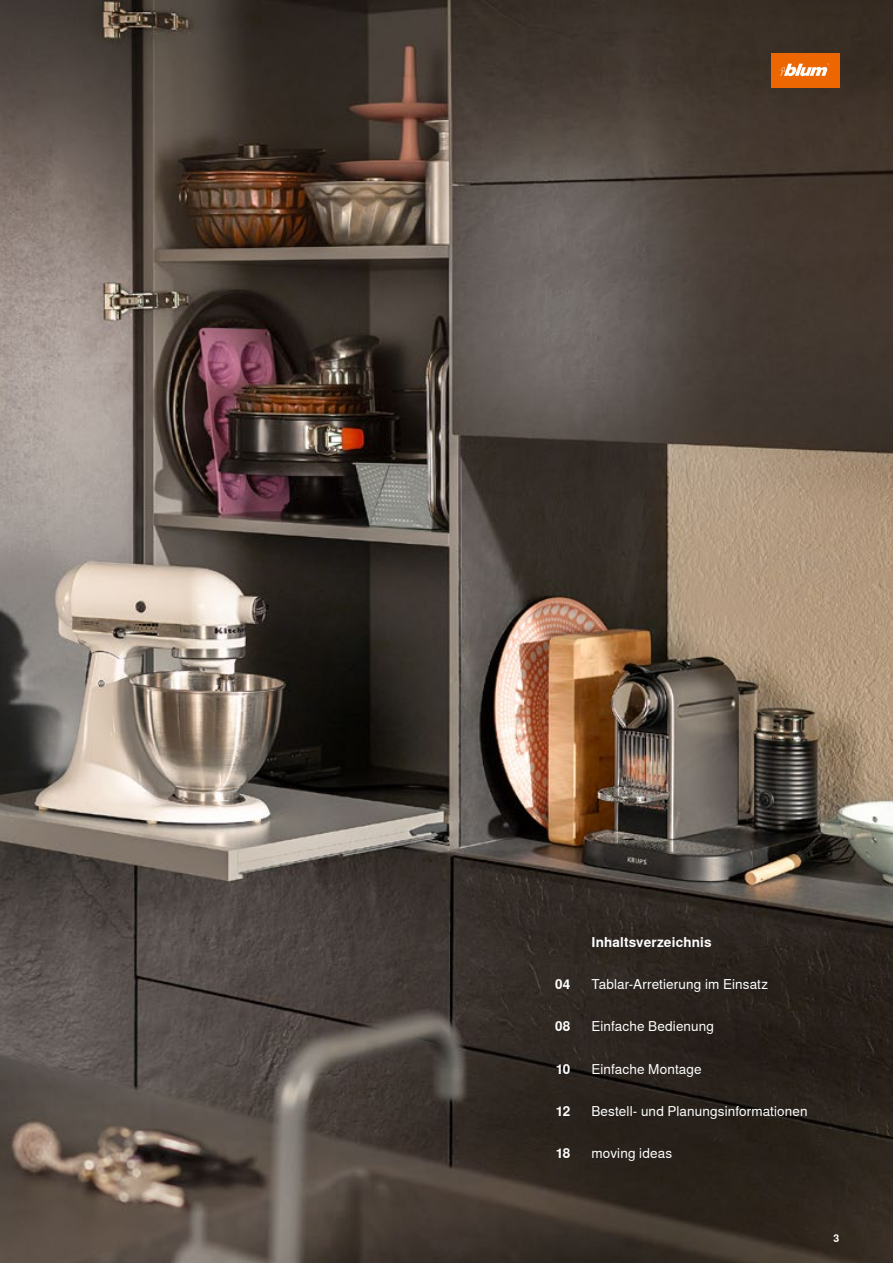
<style>
.page{position:relative;width:893px;height:1263px;background:#fff}
.page>*{position:absolute;margin:0;border:0;box-sizing:border-box;transform-origin:0 0}
._09_Content_White_Regular_Left{font:13.5px "Nimbus Sans Global";letter-spacing:.01em;color:#fff}
._09_Content_White_Bold_Left{font:700 13.5px "Nimbus Sans Global";letter-spacing:.01em;color:#fff}
._09_Content_White_Bold_Left-2{font:13.5px "Nimbus Sans Global";letter-spacing:.015em;color:#fff}
._09_Content_White_Bold_Right{font:700 13.5px "Nimbus Sans Global";letter-spacing:-.02em;color:#fff}
._07_Pagenumber_Black_Bold_Right{font:700 10.5px "Nimbus Sans Global";color:#fff}
</style>
<div class="page">
<img style="left:0;top:0;width:893px;height:1263px">
<div style="left:771px;top:54px;width:68px;height:34px;background:#ec6602"></div>
<svg style="left:780px;top:63px;width:49px;height:13px"></svg>
<p class="_09_Content_White_Bold_Right" style="left:555px;top:977px;width:17px">04</p>
<p class="_09_Content_White_Bold_Right" style="left:555px;top:1019px;width:17px">08</p>
<p class="_09_Content_White_Bold_Right" style="left:556px;top:1061px;width:16px">10</p>
<p class="_09_Content_White_Bold_Right" style="left:556px;top:1103px;width:16px">12</p>
<p class="_09_Content_White_Bold_Right" style="left:556px;top:1145px;width:16px">18</p>
<p class="_09_Content_White_Bold_Left" style="left:591px;top:935px;width:122px">Inhaltsverzeichnis</p>
<p class="_09_Content_White_Regular_Left" style="left:591px;top:977px;width:178px">Tablar-Arretierung im Einsatz</p>
<p class="_09_Content_White_Regular_Left" style="left:591px;top:1019px;width:124px">Einfache Bedienung</p>
<p class="_09_Content_White_Regular_Left" style="left:591px;top:1061px;width:112px">Einfache Montage</p>
<p class="_09_Content_White_Regular_Left" style="left:591px;top:1103px;width:218px">Bestell- und Planungsinformationen</p>
<p class="_09_Content_White_Bold_Left-2" style="left:591px;top:1145px;width:82px">moving ideas</p>
<p class="_07_Pagenumber_Black_Bold_Right" style="left:833px;top:1232px;width:7px">3</p>
</div>
